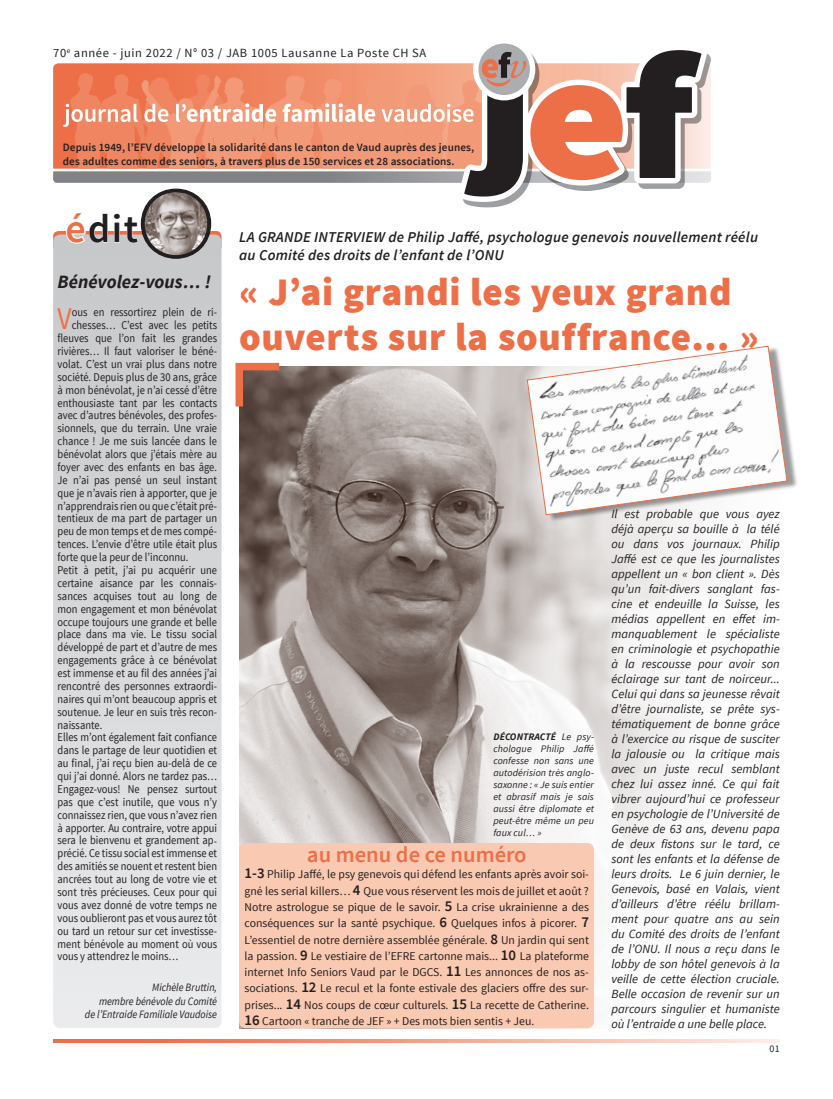
<style>
.page{position:relative;width:833px;height:1099px;background:#fff}
.page>*{position:absolute;margin:0;border:0;box-sizing:border-box;transform-origin:0 0}
.t1{font:200 90px "Avant Garde";color:#231f20}
.t2{font:600 40px "Source Sans Pro";color:#231f20}
.t3{font:900 38.75px/45px "Source Sans Pro";letter-spacing:.015em;color:#ed6f48}
.t4{font:31.5px "Source Sans Pro";color:#ed6f48;scale:.88 1}
.t5{font:600 22.5px "Source Sans Pro";color:#ed6f48}
.t6{font:italic 700 18.75px "Source Sans Pro";color:#231f20}
.t7{font:italic 600 15px/18px "Source Sans Pro";letter-spacing:.015em;color:#231f20}
.t8{font:italic 12.5px/15px "Source Sans Pro";color:#231f20;text-align:justify}
.t9{font:12.5px "Source Sans Pro";letter-spacing:.05em;color:#231f20}
.t10{font:11.88px "Source Sans Pro";color:#231f20;scale:.88 1}
.t11{font:11.88px/16.2px "Source Sans Pro";color:#231f20;text-align:justify}
.t12{font:600 11.25px/13.5px "Source Sans Pro";letter-spacing:.01em;color:#231f20}
.t13{font:italic 11.25px/13.5px "Source Sans Pro";color:#231f20;text-align:right;scale:.9 1}
.t14{font:italic 10px/12px "Source Sans Pro";letter-spacing:.01em;color:#231f20;text-align:justify}
.t15{font:10px "Source Sans Pro";color:#231f20}
.s1{color:#ed6f48}
.s2{font-weight:700}
.s3{font-weight:600;font-size:15px}
</style>
<div class="page">
<img style="left:239px;top:366px;width:476px;height:662px">
<div style="left:239px;top:843px;width:355px;height:185px;background:#fac9b1;border-radius:7px"></div>
<svg style="left:53px;top:259px;width:168px;height:769px;background:#d8d9db"></svg>
<svg style="left:53px;top:1039px;width:727px;height:4px;background:#f3a38b"></svg>
<div style="left:478px;top:44px;width:52px;height:51px;background:#acadb1;border-radius:50%"></div>
<svg style="left:235px;top:362px;width:52px;height:52px;background:#865e50"></svg>
<div style="left:530px;top:346px;width:268px;height:176px;background:#231f20;opacity:.45"></div>
<svg style="left:526px;top:345px;width:261px;height:170px"></svg>
<svg style="left:53px;top:50px;width:658px;height:209px"></svg>
<p class="t9" style="left:53px;top:45px;width:374px">70<sup>e</sup> année - juin 2022 / N° 03 / JAB 1005 Lausanne La Poste CH SA</p>
<p class="t12" style="left:63px;top:141px;width:413px">Depuis 1949, l’EFV développe la solidarité dans le canton de Vaud auprès des jeunes, des adultes comme des seniors, à travers plus de 150 services et 28 associations.</p>
<h1 class="t1" style="left:138px;top:171px;width:78px">O</h1>
<h2 class="t2" style="left:66px;top:203px;width:74px"><span class="s1">é</span>dit</h2>
<h3 class="t6" style="left:58px;top:270px;width:155px">Bénévolez-vous… !</h3>
<h3 class="t4" style="left:58px;top:299px;width:18px">V</h3>
<p class="t10" style="left:72px;top:305px;width:167px">ous en ressortirez plein de ri-</p>
<p class="t10" style="left:72px;top:318px;width:167px">chesses… C’est avec les petits</p>
<p class="t10" style="left:58px;top:331px;width:183px">fleuves que l’on fait les grandes</p>
<p class="t10" style="left:58px;top:344px;width:183px">rivières… Il faut valoriser le béné-</p>
<p class="t10" style="left:58px;top:356px;width:183px">volat. C’est un vrai plus dans notre</p>
<p class="t10" style="left:58px;top:369px;width:183px">société. Depuis plus de 30 ans, grâce</p>
<p class="t10" style="left:58px;top:382px;width:183px">à mon bénévolat, je n’ai cessé d’être</p>
<p class="t10" style="left:58px;top:395px;width:183px">enthousiaste tant par les contacts</p>
<p class="t10" style="left:58px;top:408px;width:183px">avec d’autres bénévoles, des profes-</p>
<p class="t10" style="left:58px;top:421px;width:183px">sionnels, que du terrain. Une vraie</p>
<p class="t10" style="left:58px;top:434px;width:183px">chance ! Je me suis lancée dans le</p>
<p class="t10" style="left:58px;top:447px;width:183px">bénévolat alors que j’étais mère au</p>
<p class="t10" style="left:58px;top:459px;width:183px">foyer avec des enfants en bas âge.</p>
<p class="t10" style="left:58px;top:472px;width:183px">Je n’ai pas pensé un seul instant</p>
<p class="t10" style="left:58px;top:485px;width:183px">que je n’avais rien à apporter, que je</p>
<p class="t10" style="left:58px;top:498px;width:183px">n’apprendrais rien ou que c’était pré-</p>
<p class="t10" style="left:58px;top:511px;width:183px">tentieux de ma part de partager un</p>
<p class="t10" style="left:58px;top:524px;width:183px">peu de mon temps et de mes compé-</p>
<p class="t10" style="left:58px;top:537px;width:183px">tences. L’envie d’être utile était plus</p>
<p class="t10" style="left:58px;top:550px;width:150px">forte que la peur de l’inconnu.</p>
<p class="t10" style="left:58px;top:562px;width:183px">Petit à petit, j’ai pu acquérir une</p>
<p class="t10" style="left:58px;top:575px;width:183px">certaine aisance par les connais-</p>
<p class="t10" style="left:58px;top:588px;width:183px">sances acquises tout au long de</p>
<p class="t10" style="left:58px;top:601px;width:183px">mon engagement et mon bénévolat</p>
<p class="t10" style="left:58px;top:614px;width:183px">occupe toujours une grande et belle</p>
<p class="t10" style="left:58px;top:627px;width:183px">place dans ma vie. Le tissu social</p>
<p class="t10" style="left:58px;top:640px;width:183px">développé de part et d’autre de mes</p>
<p class="t10" style="left:58px;top:652px;width:183px">engagements grâce à ce bénévolat</p>
<p class="t10" style="left:58px;top:665px;width:183px">est immense et au fil des années j’ai</p>
<p class="t10" style="left:58px;top:678px;width:183px">rencontré des personnes extraordi-</p>
<p class="t10" style="left:58px;top:691px;width:183px">naires qui m’ont beaucoup appris et</p>
<p class="t10" style="left:58px;top:704px;width:183px">soutenue. Je leur en suis très recon-</p>
<p class="t10" style="left:58px;top:717px;width:52px">naissante.</p>
<p class="t10" style="left:58px;top:730px;width:183px">Elles m’ont également fait confiance</p>
<p class="t10" style="left:58px;top:743px;width:183px">dans le partage de leur quotidien et</p>
<p class="t10" style="left:58px;top:756px;width:183px">au final, j’ai reçu bien au-delà de ce</p>
<p class="t10" style="left:58px;top:768px;width:183px">qui j’ai donné. Alors ne tardez pas…</p>
<p class="t10" style="left:58px;top:781px;width:183px">Engagez-vous! Ne pensez surtout</p>
<p class="t10" style="left:58px;top:794px;width:183px">pas que c’est inutile, que vous n’y</p>
<p class="t10" style="left:58px;top:807px;width:183px">connaissez rien, que vous n’avez rien</p>
<p class="t10" style="left:58px;top:820px;width:183px">à apporter. Au contraire, votre appui</p>
<p class="t10" style="left:58px;top:833px;width:183px">sera le bienvenu et grandement ap-</p>
<p class="t10" style="left:58px;top:846px;width:183px">précié. Ce tissu social est immense et</p>
<p class="t10" style="left:58px;top:859px;width:183px">des amitiés se nouent et restent bien</p>
<p class="t10" style="left:58px;top:871px;width:183px">ancrées tout au long de votre vie et</p>
<p class="t10" style="left:58px;top:884px;width:183px">sont très précieuses. Ceux pour qui</p>
<p class="t10" style="left:58px;top:897px;width:183px">vous avez donné de votre temps ne</p>
<p class="t10" style="left:58px;top:910px;width:183px">vous oublieront pas et vous aurez tôt</p>
<p class="t10" style="left:58px;top:923px;width:183px">ou tard un retour sur cet investisse-</p>
<p class="t10" style="left:58px;top:936px;width:183px">ment bénévole au moment où vous</p>
<p class="t10" style="left:58px;top:949px;width:139px">vous y attendrez le moins…</p>
<p class="t13" style="left:85px;top:980px;width:148px">Michèle Bruttin,<br>membre bénévole du Comité<br>de l’Entraide Familiale Vaudoise</p>
<p class="t7" style="left:239px;top:228px;width:520px">LA GRANDE INTERVIEW de Philip Jaffé, psychologue genevois nouvellement réélu au Comité des droits de l’enfant de l’ONU</p>
<h3 class="t3" style="left:239px;top:271px;width:521px">« J’ai grandi les yeux grand ouverts sur la souffrance… »</h3>
<p class="t14" style="left:493px;top:730px;width:102px"><span class="s2">DÉCONTRACTÉ</span> Le psy&shy;chologue Philip Jaffé confesse non sans une autodérision très anglo&shy;saxonne : « Je suis entier et abrasif mais je sais aussi être diplomate et peut-être même un peu faux cul… »</p>
<h3 class="t5" style="left:307px;top:840px;width:221px">au menu de ce numéro</h3>
<p class="t11" style="left:245px;top:866px;width:346px"><span class="s3">1-3</span> Philip Jaffé, le psy genevois qui défend les enfants après avoir soi&shy;gné les serial killers… <span class="s3">4</span> Que vous réservent les mois de juillet et août ?<br>Notre astrologue se pique de le savoir. <span class="s3">5</span> La crise ukrainienne a des conséquences sur la santé psychique. <span class="s3">6</span> Quelques infos à picorer. <span class="s3">7<br></span>L’essentiel de notre dernière assemblée générale. <span class="s3">8</span> Un jardin qui sent la passion. <span class="s3">9</span> Le vestiaire de l’EFRE cartonne mais... <span class="s3">10</span> La plateforme internet Info Seniors Vaud par le DGCS. <span class="s3">11</span> Les annonces de nos as&shy;sociations. <span class="s3">12</span> Le recul et la fonte estivale des glaciers offre des sur&shy;prises... <span class="s3">14</span> Nos coups de cœur culturels. <span class="s3">15</span> La recette de Catherine.<br><span class="s3">16</span> Cartoon « tranche de JEF » + Des mots bien sentis + Jeu.</p>
<p class="t8" style="left:611px;top:506px;width:170px">Il est probable que vous ayez déjà aperçu sa bouille à la télé ou dans vos journaux. Philip Jaffé est ce que les journalistes appellent un « bon client ». Dès qu’un fait-divers sanglant fas&shy;cine et endeuille la Suisse, les médias appellent en effet im&shy;manquablement le spécialiste en criminologie et psychopathie à la rescousse pour avoir son éclairage sur tant de noirceur...<br>Celui qui dans sa jeunesse rêvait d’être journaliste, se prête sys&shy;tématiquement de bonne grâce à l’exercice au risque de susciter la jalousie ou la critique mais avec un juste recul semblant chez lui assez inné. Ce qui fait vibrer aujourd’hui ce professeur en psychologie de l’Université de Genève de 63 ans, devenu papa de deux fistons sur le tard, ce sont les enfants et la défense de leurs droits. Le 6 juin dernier, le Genevois, basé en Valais, vient d’ailleurs d’être réélu brillam&shy;ment pour quatre ans au sein du Comité des droits de l’enfant de l’ONU. Il nous a reçu dans le lobby de son hôtel genevois à la veille de cette élection cruciale.<br>Belle occasion de revenir sur un parcours singulier et humaniste où l’entraide a une belle place.</p>
<p class="t15" style="left:769px;top:1041px;width:12px">01</p>
</div>
